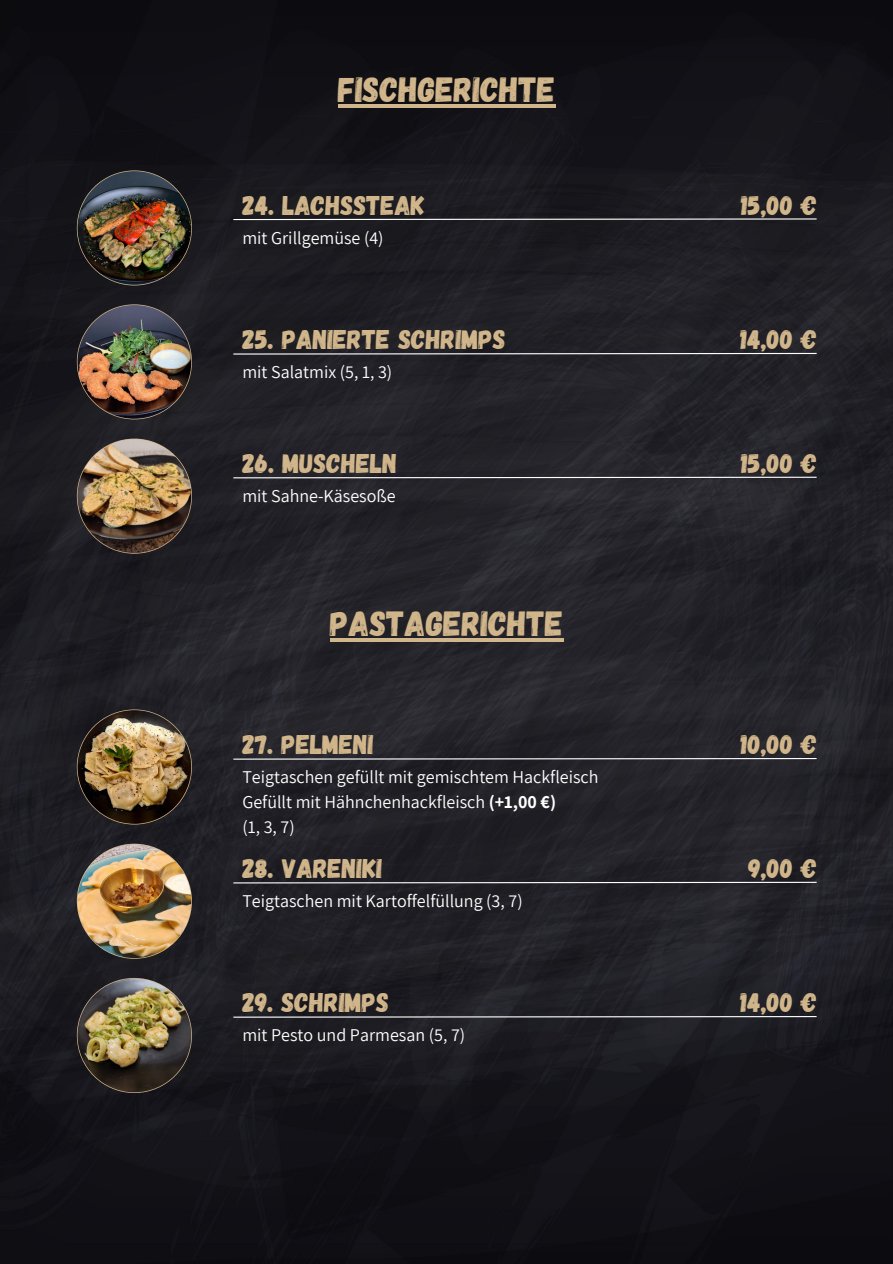
<style>
.page{position:relative;width:893px;height:1264px;background:#fff}
.page>*{position:absolute;margin:0;border:0;box-sizing:border-box;transform-origin:0 0}
.t1{font:34.95px "Gagalin";color:#d1b68b}
.t2{font:27px "Gagalin";color:#d1b68b}
.t3{font:18px "Assistant";color:#fff}
.s1{font-weight:700}
</style>
<div class="page">
<img style="left:0;top:0;width:892px;height:1263px">
<hr style="left:338px;top:104px;width:217px;height:4px;background:#d1b68b">
<svg style="left:232px;top:218px;width:585px;height:3px;background:#717073"></svg>
<svg style="left:232px;top:352px;width:585px;height:3px;background:#747377"></svg>
<svg style="left:232px;top:476px;width:585px;height:3px"></svg>
<img style="left:77px;top:171px;width:114px;height:114px;border-radius:50%">
<img style="left:77px;top:305px;width:114px;height:114px;border-radius:50%">
<img style="left:77px;top:439px;width:114px;height:114px;border-radius:50%">
<svg style="left:232px;top:757px;width:585px;height:3px;background:#767579"></svg>
<svg style="left:232px;top:881px;width:585px;height:3px"></svg>
<svg style="left:77px;top:709px;width:115px;height:115px"></svg>
<img style="left:77px;top:710px;width:114px;height:113px;border-radius:50%">
<img style="left:77px;top:844px;width:114px;height:114px;border-radius:50%">
<svg style="left:232px;top:1015px;width:585px;height:3px;background:#727276"></svg>
<img style="left:77px;top:978px;width:114px;height:114px;border-radius:50%">
<hr style="left:330px;top:638px;width:233px;height:3px;background:#d1b68b">
<p class="t1" style="left:338px;top:67px;width:219px">FISCHGERICHTE</p>
<p class="t2" style="left:242px;top:188px;width:184px">24. LACHSSTEAK</p>
<p class="t2" style="left:741px;top:188px;width:77px">15,00 €</p>
<h2 class="t3" style="left:242px;top:226px;width:143px">mit Grillgemüse (4)</h2>
<p class="t2" style="left:242px;top:322px;width:265px">25. PANIERTE SCHRIMPS</p>
<p class="t2" style="left:740px;top:322px;width:77px">14,00 €</p>
<h2 class="t3" style="left:242px;top:360px;width:151px">mit Salatmix (5, 1, 3)</h2>
<p class="t2" style="left:242px;top:445px;width:156px">26. MUSCHELN</p>
<h1 class="t2" style="left:741px;top:445px;width:77px">15,00 €</h1>
<p class="t3" style="left:242px;top:483px;width:155px">mit Sahne-Käsesoße</p>
<p class="t1" style="left:330px;top:600px;width:234px">PASTAGERICHTE</p>
<h2 class="t2" style="left:242px;top:726px;width:133px">27. PELMENI</h2>
<h2 class="t2" style="left:740px;top:726px;width:77px">10,00 €</h2>
<h2 class="t3" style="left:242px;top:764px;width:357px">Teigtaschen gefüllt mit gemischtem Hackfleisch</h2>
<h2 class="t3" style="left:242px;top:789px;width:315px">Gefüllt mit Hähnchenhackfleisch <span class="s1">(+1,00 €)</span></h2>
<p class="t3" style="left:242px;top:814px;width:54px">(1, 3, 7)</p>
<p class="t2" style="left:242px;top:850px;width:141px">28. VARENIKI</p>
<h1 class="t2" style="left:748px;top:850px;width:70px">9,00 €</h1>
<p class="t3" style="left:242px;top:888px;width:282px">Teigtaschen mit Kartoffelfüllung (3, 7)</p>
<h2 class="t2" style="left:242px;top:984px;width:148px">29. SCHRIMPS</h2>
<p class="t2" style="left:740px;top:984px;width:77px">14,00 €</p>
<h2 class="t3" style="left:242px;top:1022px;width:224px">mit Pesto und Parmesan (5, 7)</h2>
</div>
